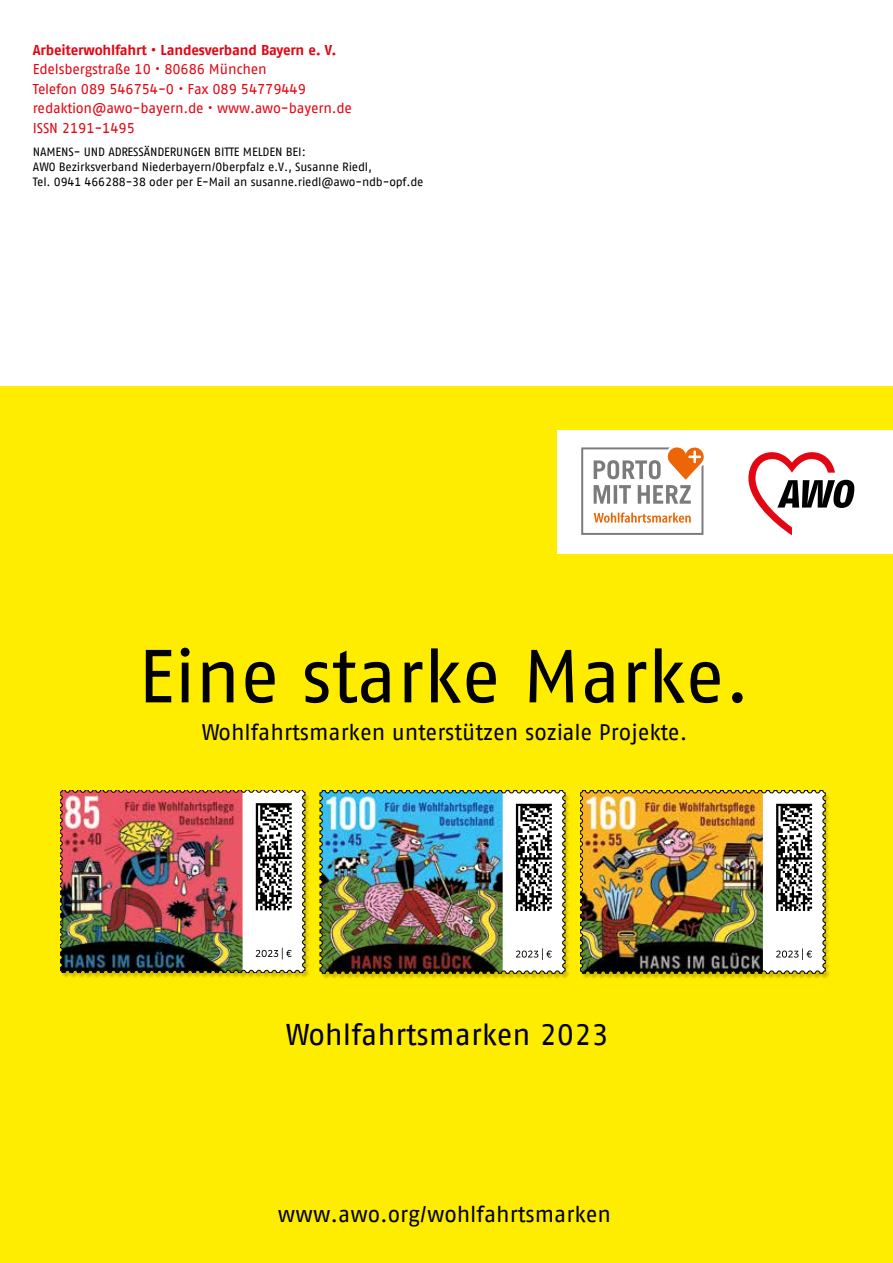
<style>
.page{position:relative;width:893px;height:1263px;background:#fff}
.page>*{position:absolute;margin:0;border:0;box-sizing:border-box;transform-origin:0 0}
.t1{font:74.85px "AWO Fago Office";letter-spacing:-.005em;color:#000}
.t2{font:30px "AWO Fago Office";color:#000}
.t3{font:22.5px "AWO Fago Office";color:#000}
.t4{font:14.25px/19.5px "AWO Fago Office";letter-spacing:-.01em;color:#e30613}
.t5{font:700 14.25px "AWO Fago Office";letter-spacing:-.015em;color:#e30613}
.t6{font:12px/15px "AWO Fago Office";letter-spacing:-.01em;color:#000}
</style>
<div class="page">
<div style="left:0;top:387px;width:893px;height:876px;background:#ffed00"></div>
<div style="left:558px;top:430px;width:335px;height:124px;background:#fff"></div>
<svg style="left:581px;top:447px;width:123px;height:88px"></svg>
<svg style="left:748px;top:452px;width:106px;height:83px"></svg>
<img style="left:60px;top:790px;width:245px;height:183px">
<img style="left:320px;top:790px;width:245px;height:183px">
<img style="left:580px;top:790px;width:245px;height:183px">
<p class="t5" style="left:33px;top:41px;width:305px">Arbeiterwohlfahrt • Landesverband Bayern e. V.</p>
<p class="t4" style="left:33px;top:59px;width:320px">Edelsbergstraße 10 • 80686 München<br>Telefon 089 546754-0 • Fax 089 54779449 redaktion@awo-bayern.de • www.awo-bayern.de ISSN 2191-1495</p>
<p class="t6" style="left:33px;top:144px;width:392px">NAMENS- UND ADRESSÄNDERUNGEN BITTE MELDEN BEI:<br>AWO Bezirksverband Niederbayern/Oberpfalz e.V., Susanne Riedl,<br>Tel. 0941 466288-38 oder per E-Mail an susanne.riedl@awo-ndb-opf.de</p>
<h1 class="t1" style="left:138px;top:634px;width:613px">Eine starke Marke.</h1>
<h3 class="t3" style="left:202px;top:719px;width:487px">Wohlfahrtsmarken unterstützen soziale Projekte.</h3>
<h2 class="t2" style="left:286px;top:1017px;width:325px">Wohlfahrtsmarken 2023</h2>
<h3 class="t3" style="left:278px;top:1202px;width:335px">www.awo.org/wohlfahrtsmarken</h3>
</div>
